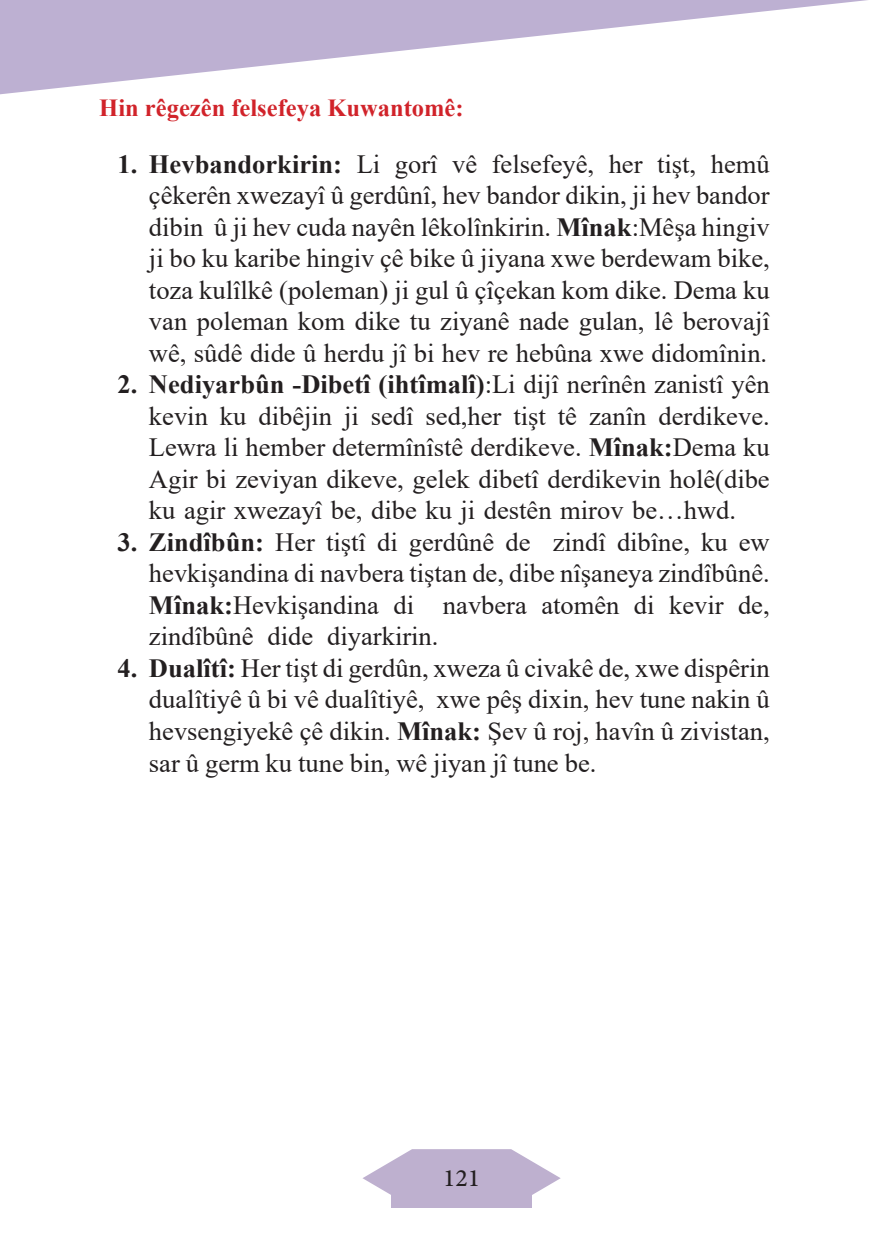
<style>
.page{position:relative;width:869px;height:1241px;background:#fff}
.page>*{position:absolute;margin:0;border:0;box-sizing:border-box;transform-origin:0 0}
.t1{font:35px "Adobe Arabic";color:#231f20}
.t2{font:26.25px/31.5px "Times New Roman";color:#231f20;text-align:justify}
.serenavê_bendê{font:700 24.5px "Times New Roman";color:#d1232a}
.s1{font-weight:700}
</style>
<div class="page">
<svg style="left:362px;top:1149px;width:198px;height:57px"></svg>
<div style="left:391px;top:1162px;width:140px;height:44px;background:#beb0cf"></div>
<svg style="left:0;top:0;width:868px;height:94px"></svg>
<p class="serenavê_bendê" style="left:99px;top:90px;width:366px">Hin rêgezên felsefeya Kuwantomê:</p>
<p class="t2" style="left:149px;top:147px;width:622px;text-indent:-32px"><span class="s1">1. Hevbandorkirin:</span> Li gorî vê felsefeyê, her tişt, hemû çêkerên xwezayî û gerdûnî, hev bandor dikin, ji hev bandor dibin û ji hev cuda nayên lêkolînkirin. <span class="s1">Mînak</span>:Mêşa hingiv ji bo ku karibe hingiv çê bike û jiyana xwe berdewam bike, toza kulîlkê (poleman) ji gul û çîçekan kom dike. Dema ku van poleman kom dike tu ziyanê nade gulan, lê berovajî wê, sûdê dide û herdu jî bi hev re hebûna xwe didomînin.</p>
<p class="t2" style="left:149px;top:368px;width:622px;text-indent:-32px"><span class="s1">2. Nediyarbûn -Dibetî (ihtîmalî)</span>:Li dijî nerînên zanistî yên kevin ku dibêjin ji sedî sed,her tişt tê zanîn derdikeve.<br>Lewra li hember determînîstê derdikeve. <span class="s1">Mînak:</span>Dema ku Agir bi zeviyan dikeve, gelek dibetî derdikevin holê(dibe ku agir xwezayî be, dibe ku ji destên mirov be…hwd.</p>
<p class="t2" style="left:149px;top:525px;width:622px;text-indent:-32px"><span class="s1">3. Zindîbûn:</span> Her tiştî di gerdûnê de zindî dibîne, ku ew hevkişandina di navbera tiştan de, dibe nîşaneya zindîbûnê.<br><span class="s1">Mînak:</span>Hevkişandina di navbera atomên di kevir de, zindîbûnê dide diyarkirin.</p>
<p class="t2" style="left:149px;top:651px;width:622px;text-indent:-32px"><span class="s1">4. Dualîtî:</span> Her tişt di gerdûn, xweza û civakê de, xwe dispêrin dualîtiyê û bi vê dualîtiyê, xwe pêş dixin, hev tune nakin û hevsengiyekê çê dikin. <span class="s1">Mînak:</span> Şev û roj, havîn û zivistan, sar û germ ku tune bin, wê jiyan jî tune be.</p>
<h1 class="t1" style="left:443px;top:1153px;width:39px">121</h1>
</div>
